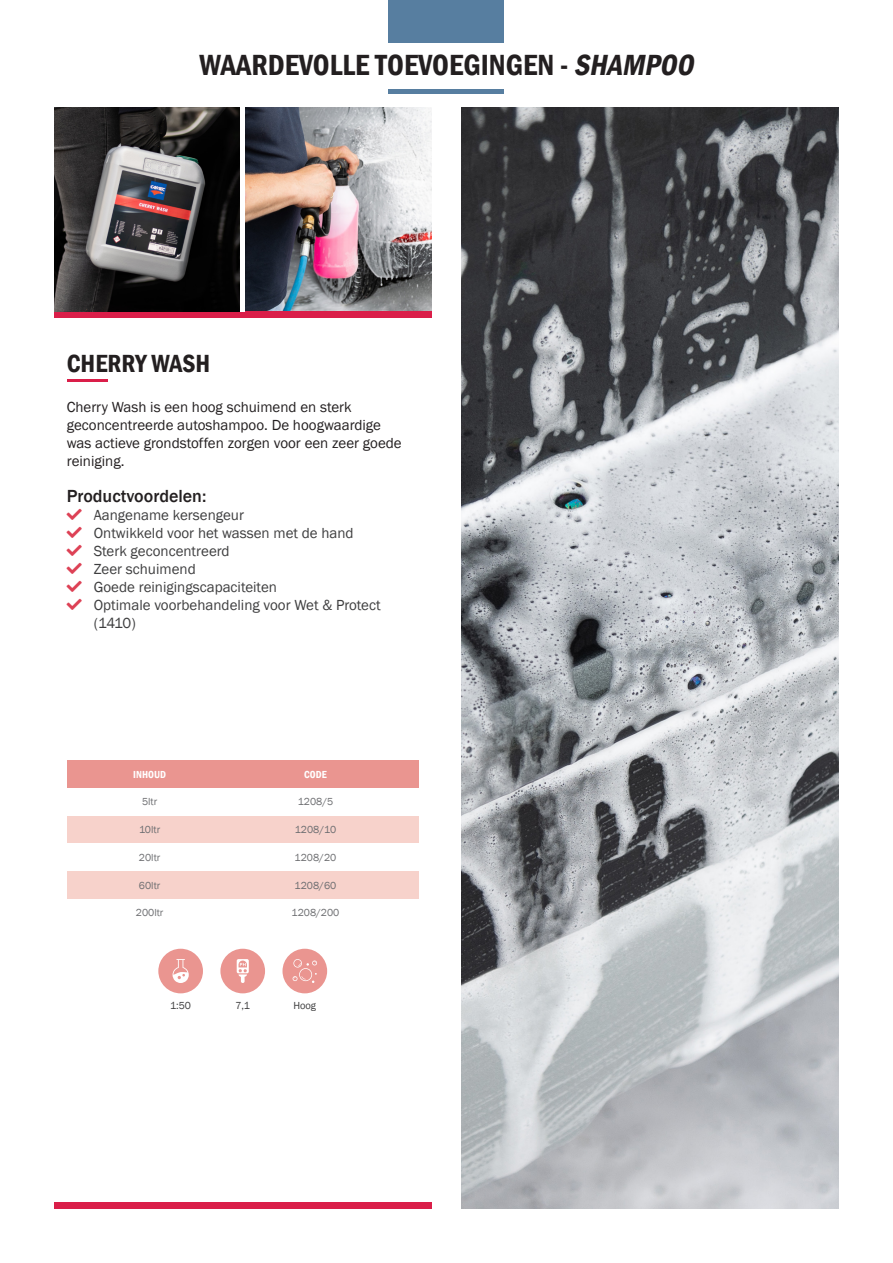
<style>
.page{position:relative;width:893px;height:1263px;background:#fff}
.page>*{position:absolute;margin:0;border:0;box-sizing:border-box;transform-origin:0 0}
.t1{font:600 condensed 30px "Franklin Gothic";color:#231f20}
.t2{font:600 condensed 25.5px "Franklin Gothic";color:#231f20}
.t3{font:500 18px "Franklin Gothic";color:#231f20}
.t4{font:15px/18px "Franklin Gothic";color:#3e3e3f}
.t5{font:15px/18px "Franklin Gothic";color:#231f20}
.t6{font:10.5px "Franklin Gothic";color:#6c6d70}
.t7{font:10.5px "Franklin Gothic";letter-spacing:-.01em;color:#3e3e3f}
.t8{font:600 condensed 10.5px "Franklin Gothic";color:#fff}
.s1{font-style:italic}
.s2{color:#dd4155}
</style>
<div class="page">
<hr style="left:389px;top:89px;width:115px;height:4px;background:#577ea0">
<div style="left:389px;top:0;width:115px;height:43px;background:#577ea0"></div>
<img style="left:245px;top:107px;width:186px;height:204px">
<div style="left:54px;top:311px;width:377px;height:7px;background:#da1e49"></div>
<div style="left:54px;top:1202px;width:377px;height:7px;background:#da1e49"></div>
<hr style="left:67px;top:379px;width:41px;height:2px;background:#da1e49">
<div style="left:67px;top:760px;width:352px;height:28px;background:#ea9590"></div>
<div style="left:67px;top:815px;width:352px;height:28px;background:#f7d2cb"></div>
<div style="left:67px;top:871px;width:352px;height:28px;background:#f7d2cb"></div>
<div style="left:158px;top:949px;width:45px;height:44px;background:#ea9590;border-radius:50%"></div>
<svg style="left:173px;top:959px;width:16px;height:24px"></svg>
<div style="left:220px;top:949px;width:45px;height:44px;background:#ea9590;border-radius:50%"></div>
<svg style="left:237px;top:959px;width:12px;height:24px"></svg>
<div style="left:282px;top:949px;width:45px;height:44px;background:#ea9590;border-radius:50%"></div>
<svg style="left:293px;top:959px;width:24px;height:24px"></svg>
<img style="left:461px;top:107px;width:378px;height:1102px">
<svg style="left:54px;top:107px;width:186px;height:204px;background:#403d3d"></svg>
<h1 class="t1" style="left:200px;top:45px;width:502px">WAARDEVOLLE TOEVOEGINGEN - <span class="s1">SHAMPOO</span></h1>
<h2 class="t2" style="left:67px;top:346px;width:145px">CHERRY WASH</h2>
<p class="t5" style="left:67px;top:398px;width:336px">Cherry Wash is een hoog schuimend en sterk geconcentreerde autoshampoo. De hoogwaardige was actieve grondstoffen zorgen voor een zeer goede reiniging.</p>
<p class="t3" style="left:67px;top:484px;width:141px">Productvoordelen:</p>
<p class="t4" style="left:67px;top:506px;width:179px"><span class="s2">■</span> Aangename kersengeur</p>
<p class="t4" style="left:67px;top:524px;width:288px"><span class="s2">■</span> Ontwikkeld voor het wassen met de hand</p>
<p class="t4" style="left:67px;top:542px;width:164px"><span class="s2">■</span> Sterk geconcentreerd</p>
<p class="t4" style="left:67px;top:560px;width:131px"><span class="s2">■</span> Zeer schuimend</p>
<p class="t4" style="left:67px;top:578px;width:212px"><span class="s2">■</span> Goede reinigingscapaciteiten</p>
<p class="t4" style="left:94px;top:596px;width:288px;text-indent:-27px"><span class="s2">■</span> Optimale voorbehandeling voor Wet &amp; Protect (1410)</p>
<p class="t8" style="left:133px;top:767px;width:34px">INHOUD</p>
<p class="t8" style="left:304px;top:767px;width:24px">CODE</p>
<p class="t6" style="left:142px;top:795px;width:17px">5ltr</p>
<p class="t6" style="left:298px;top:795px;width:37px">1208/5</p>
<p class="t6" style="left:139px;top:823px;width:23px">10ltr</p>
<p class="t6" style="left:295px;top:823px;width:43px">1208/10</p>
<p class="t6" style="left:139px;top:851px;width:23px">20ltr</p>
<p class="t6" style="left:139px;top:879px;width:23px">60ltr</p>
<p class="t6" style="left:136px;top:906px;width:29px">200ltr</p>
<p class="t6" style="left:295px;top:851px;width:43px">1208/20</p>
<p class="t6" style="left:295px;top:879px;width:43px">1208/60</p>
<p class="t6" style="left:292px;top:906px;width:49px">1208/200</p>
<p class="t7" style="left:170px;top:999px;width:22px">1:50</p>
<p class="t7" style="left:236px;top:999px;width:16px">7,1</p>
<p class="t7" style="left:294px;top:999px;width:24px">Hoog</p>
</div>
